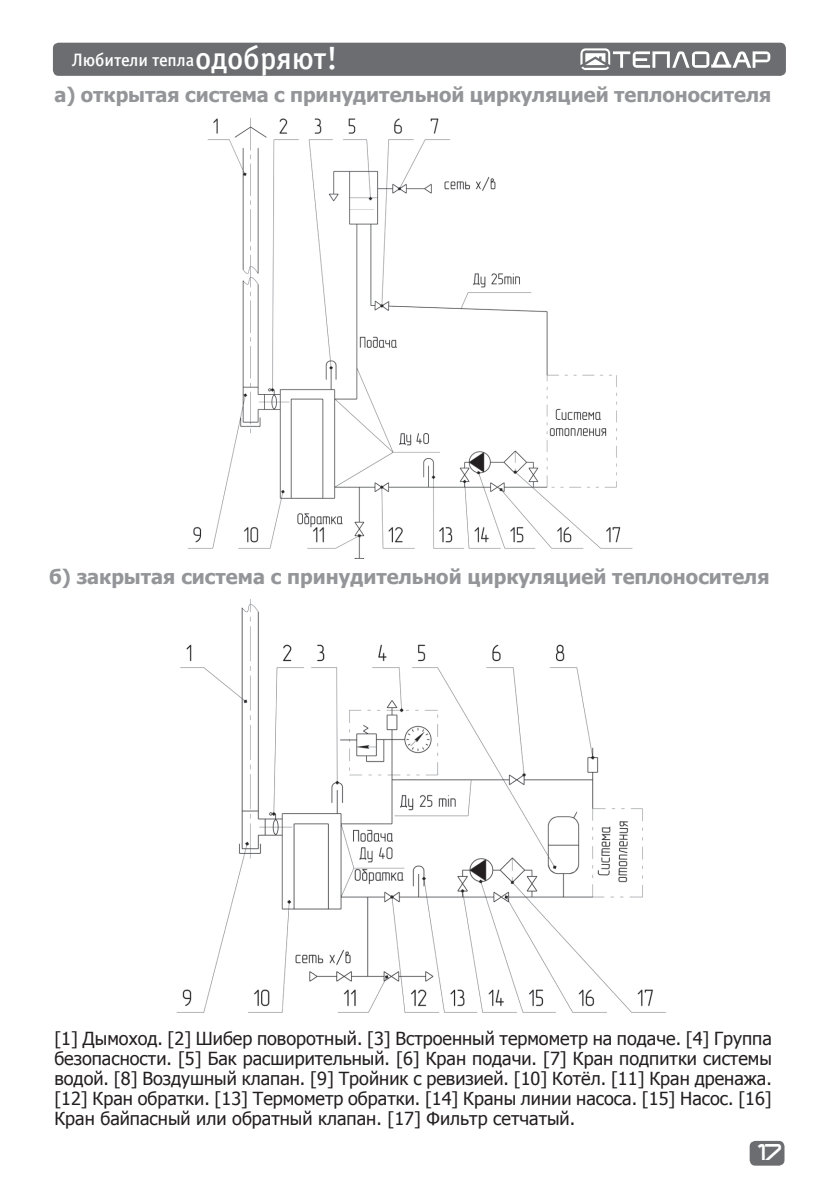
<style>
.page{position:relative;width:840px;height:1191px;background:#fff}
.page>*{position:absolute;margin:0;border:0;box-sizing:border-box;transform-origin:0 0}
.t1{font:700 20px "Tahoma";color:#939598}
.t2{font:18px/20px "Tahoma";color:#231f20;text-align:justify}
.t3{font:18px "Officina Sans Medium C";letter-spacing:-.005em;color:#fff}
.t4{font:16px "teplodar";color:#fff}
.s1{font-size:32px}
</style>
<div class="page">
<div style="left:749px;top:1140px;width:35px;height:25px;background:#6c6d70;border-radius:6px"></div>
<div style="left:53px;top:43px;width:732px;height:33px;background:#6c6d70;border-radius:6px"></div>
<svg style="left:580px;top:48px;width:189px;height:22px"></svg>
<img style="left:176px;top:599px;width:490px;height:414px">
<img style="left:187px;top:118px;width:445px;height:441px">
<p class="t3" style="left:72px;top:50px;width:267px">Любители тепла<span class="s1">одобряют!</span></p>
<p class="t1" style="left:54px;top:81px;width:718px">а) открытая система с принудительной циркуляцией теплоносителя</p>
<p class="t1" style="left:49px;top:562px;width:721px">б) закрытая система с принудительной циркуляцией теплоносителя</p>
<p class="t2" style="left:54px;top:1027px;width:718px">[1] Дымоход. [2] Шибер поворотный. [3] Встроенный термометр на подаче. [4] Группа безопасности. [5] Бак расширительный. [6] Кран подачи. [7] Кран подпитки системы водой. [8] Воздушный клапан. [9] Тройник с ревизией. [10] Котёл. [11] Кран дренажа. [12] Кран обратки. [13] Термометр обратки. [14] Краны линии насоса. [15] Насос. [16] Кран байпасный или обратный клапан. [17] Фильтр сетчатый.</p>
<p class="t4" style="left:753px;top:1145px;width:29px">17</p>
</div>
